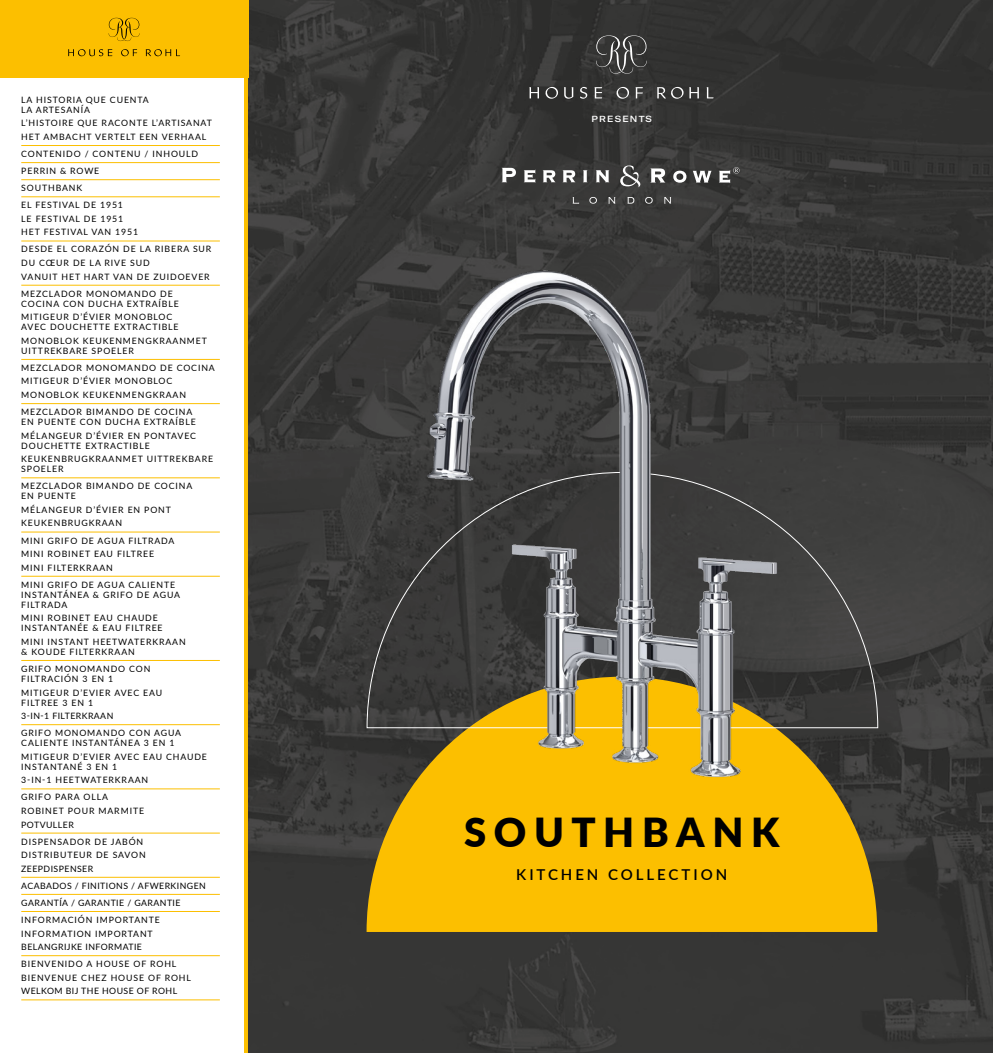
<style>
.page{position:relative;width:993px;height:1053px;background:#fff}
.page>*{position:absolute;margin:0;border:0;box-sizing:border-box;transform-origin:0 0}
.t1{font:900 40px "Lato";letter-spacing:.195em;color:#000}
.t2{font:600 15px "Lato";letter-spacing:.195em;color:#000}
.t3{font:8.75px/13.5px "Lato";letter-spacing:.1em;color:#000}
.t4{font:8.75px/17.1px "Lato";letter-spacing:.05em;color:#000}
.t5{font:500 expanded 8.75px "GT America";letter-spacing:.14em;color:#fff}
</style>
<div class="page">
<img style="left:248px;top:0;width:744px;height:1052px">
<svg style="left:366px;top:728px;width:510px;height:203px;background:#e0ac07"></svg>
<svg style="left:366px;top:471px;width:512px;height:257px;background:#3f3f3e"></svg>
<svg style="left:501px;top:165px;width:238px;height:39px;background:#535352"></svg>
<svg style="left:529px;top:35px;width:184px;height:64px;background:#3e3e3d"></svg>
<img style="left:398px;top:245px;width:392px;height:566px">
<div style="left:0;top:0;width:248px;height:78px;background:#fcbf00"></div>
<hr style="left:21px;top:145px;width:199px;height:1px;background:#fcbf00">
<hr style="left:21px;top:162px;width:199px;height:1px;background:#fcbf00">
<hr style="left:21px;top:179px;width:199px;height:1px;background:#fcbf00">
<hr style="left:21px;top:196px;width:199px;height:1px;background:#fcbf00">
<hr style="left:21px;top:241px;width:199px;height:1px;background:#fcbf00">
<hr style="left:21px;top:285px;width:199px;height:1px;background:#fcbf00">
<hr style="left:21px;top:359px;width:199px;height:1px;background:#fcbf00">
<hr style="left:21px;top:403px;width:199px;height:1px;background:#fcbf00">
<hr style="left:21px;top:477px;width:199px;height:1px;background:#fcbf00">
<hr style="left:21px;top:531px;width:199px;height:1px;background:#fcbf00">
<hr style="left:21px;top:576px;width:199px;height:1px;background:#fcbf00">
<hr style="left:21px;top:660px;width:199px;height:1px;background:#fcbf00">
<hr style="left:21px;top:724px;width:199px;height:1px;background:#fcbf00">
<hr style="left:21px;top:788px;width:199px;height:1px;background:#fcbf00">
<hr style="left:21px;top:832px;width:199px;height:1px;background:#fcbf00">
<hr style="left:21px;top:876px;width:199px;height:1px;background:#fcbf00">
<hr style="left:21px;top:894px;width:199px;height:1px;background:#fcbf00">
<hr style="left:21px;top:911px;width:199px;height:1px;background:#fcbf00">
<hr style="left:21px;top:955px;width:199px;height:1px;background:#fcbf00">
<hr style="left:21px;top:999px;width:199px;height:1px;background:#fcbf00">
<hr style="left:244px;top:0;width:4px;height:1052px;background:#fcbf00">
<svg style="left:68px;top:18px;width:112px;height:38px"></svg>
<p class="t3" style="left:21px;top:94px;width:129px;line-height:10px">LA HISTORIA QUE CUENTA<br>LA ARTESANÍA</p>
<p class="t3" style="left:21px;top:116px;width:192px">L’HISTOIRE QUE RACONTE L’ARTISANAT<br>HET AMBACHT VERTELT EEN VERHAAL</p>
<p class="t3" style="left:21px;top:145px;width:178px;line-height:17.1px">CONTENIDO / CONTENU / INHOULD<br>PERRIN &amp; ROWE<br>SOUTHBANK<br>EL FESTIVAL DE 1951</p>
<p class="t3" style="left:21px;top:211px;width:118px">LE FESTIVAL DE 1951<br>HET FESTIVAL VAN 1951</p>
<p class="t3" style="left:21px;top:242px;width:191px">DESDE EL CORAZÓN DE LA RIBERA SUR<br>DU CŒUR DE LA RIVE SUD<br>VANUIT HET HART VAN DE ZUIDOEVER</p>
<p class="t3" style="left:21px;top:288px;width:159px;line-height:10px">MEZCLADOR MONOMANDO DE<br>COCINA CON DUCHA EXTRAÍBLE</p>
<p class="t3" style="left:21px;top:312px;width:159px;line-height:10px">MITIGEUR D’ÉVIER MONOBLOC<br>AVEC DOUCHETTE EXTRACTIBLE</p>
<p class="t3" style="left:21px;top:335px;width:187px;line-height:10px">MONOBLOK KEUKENMENGKRAANMET<br>UITTREKBARE SPOELER</p>
<p class="t3" style="left:21px;top:360px;width:195px">MEZCLADOR MONOMANDO DE COCINA<br>MITIGEUR D’ÉVIER MONOBLOC<br>MONOBLOK KEUKENMENGKRAAN</p>
<p class="t3" style="left:21px;top:406px;width:176px;line-height:10px">MEZCLADOR BIMANDO DE COCINA<br>EN PUENTE CON DUCHA EXTRAÍBLE</p>
<p class="t3" style="left:21px;top:430px;width:176px;line-height:10px">MÉLANGEUR D’ÉVIER EN PONTAVEC<br>DOUCHETTE EXTRACTIBLE</p>
<p class="t3" style="left:21px;top:453px;width:193px;line-height:10px">KEUKENBRUGKRAANMET UITTREKBARE<br>SPOELER</p>
<p class="t3" style="left:21px;top:481px;width:172px;line-height:10px">MEZCLADOR BIMANDO DE COCINA<br>EN PUENTE</p>
<p class="t3" style="left:21px;top:502px;width:151px">MÉLANGEUR D’ÉVIER EN PONT<br>KEUKENBRUGKRAAN</p>
<p class="t3" style="left:21px;top:533px;width:155px">MINI GRIFO DE AGUA FILTRADA<br>MINI ROBINET EAU FILTREE<br>MINI FILTERKRAAN</p>
<p class="t3" style="left:21px;top:579px;width:160px;line-height:10px">MINI GRIFO DE AGUA CALIENTE<br>INSTANTÁNEA &amp; GRIFO DE AGUA<br>FILTRADA</p>
<p class="t3" style="left:21px;top:612px;width:143px;line-height:10px">MINI ROBINET EAU CHAUDE<br>INSTANTANÉE &amp; EAU FILTREE</p>
<p class="t3" style="left:21px;top:636px;width:166px;line-height:10px">MINI INSTANT HEETWATERKRAAN &amp; KOUDE FILTERKRAAN</p>
<p class="t3" style="left:21px;top:663px;width:131px;line-height:10px">GRIFO MONOMANDO CON<br>FILTRACIÓN 3 EN 1</p>
<p class="t3" style="left:21px;top:687px;width:142px;line-height:10px">MITIGEUR D’EVIER AVEC EAU<br>FILTREE 3 EN 1</p>
<p class="t3" style="left:21px;top:707px;width:161px;line-height:17.1px">3-IN-1 FILTERKRAAN<br>GRIFO MONOMANDO CON AGUA</p>
<p class="t3" style="left:21px;top:735px;width:187px">CALIENTE INSTANTÁNEA 3 EN 1<br>MITIGEUR D’EVIER AVEC EAU CHAUDE</p>
<p class="t3" style="left:21px;top:759px;width:128px">INSTANTANÉ 3 EN 1<br>3-IN-1 HEETWATERKRAAN</p>
<p class="t3" style="left:21px;top:790px;width:124px">GRIFO PARA OLLA<br>ROBINET POUR MARMITE<br>POTVULLER</p>
<p class="t3" style="left:21px;top:834px;width:126px">DISPENSADOR DE JABÓN<br>DISTRIBUTEUR DE SAVON<br>ZEEPDISPENSER</p>
<p class="t4" style="left:21px;top:876px;width:186px">ACABADOS / FINITIONS / AFWERKINGEN<br>GARANTÍA / GARANTIE / GARANTIE<br>INFORMACIÓN IMPORTANTE</p>
<p class="t4" style="left:21px;top:926px;width:133px;line-height:13.5px">INFORMATION IMPORTANT<br>BELANGRIJKE INFORMATIE</p>
<p class="t3" style="left:21px;top:956px;width:171px">BIENVENIDO A HOUSE OF ROHL<br>BIENVENUE CHEZ HOUSE OF ROHL<br>WELKOM BIJ THE HOUSE OF ROHL</p>
<p class="t5" style="left:591px;top:114px;width:62px">PRESENTS</p>
<h1 class="t1" style="left:464px;top:802px;width:317px">SOUTHBANK</h1>
<h2 class="t2" style="left:516px;top:863px;width:212px">KITCHEN COLLECTION</h2>
</div>
